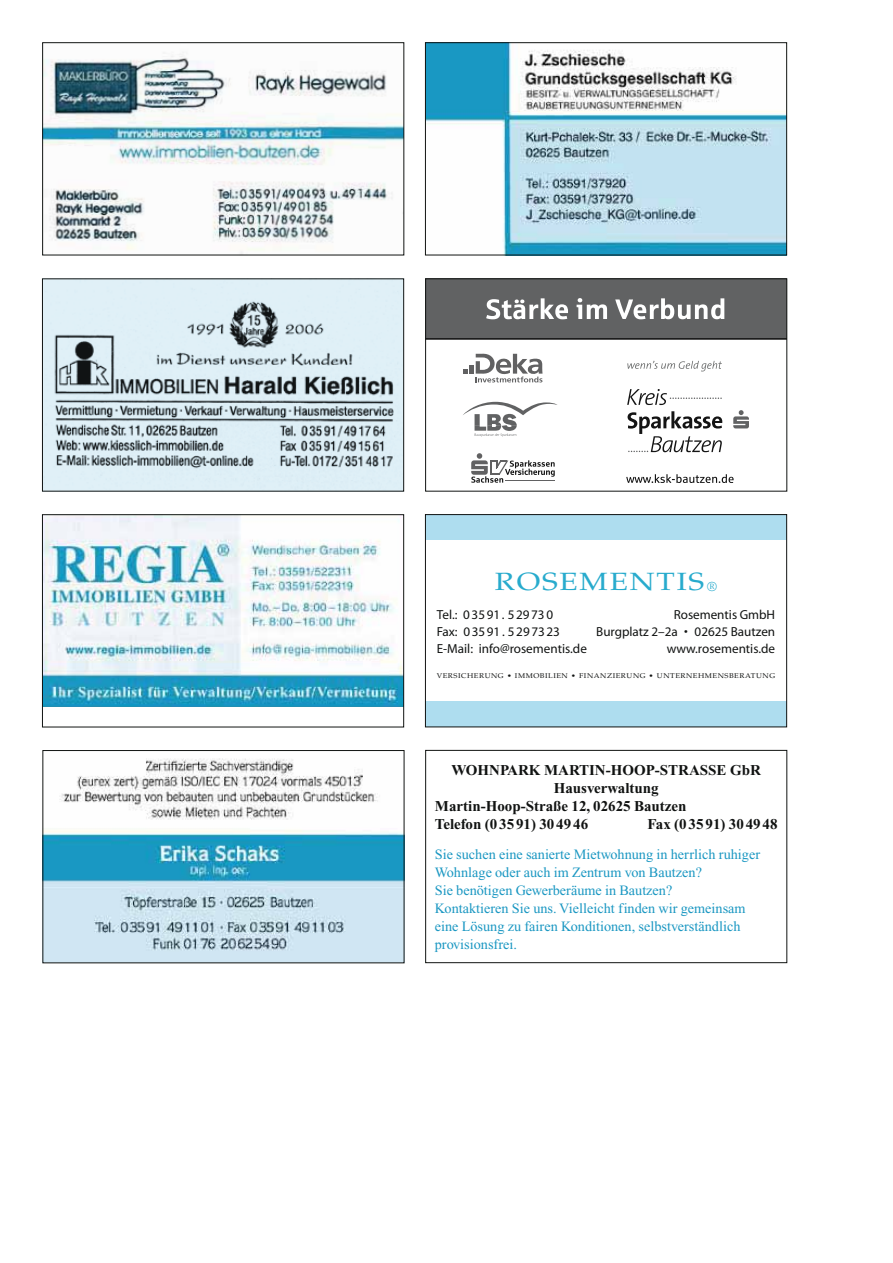
<style>
.page{position:relative;width:893px;height:1263px;background:#fff}
.page>*{position:absolute;margin:0;border:0;box-sizing:border-box;transform-origin:0 0}
.t1{font:24.9px "Palatino SC";letter-spacing:.06em;color:#28abcd;scale:1.2 1}
.t2{font:700 15px "Times New Roman";color:#111312}
.t3{font:14.25px/18px "Times New Roman";color:#1a97c2}
.t4{font:13.2px "Myriad";color:#111312}
.t5{font:6.9px "Palatino";letter-spacing:.07em;color:#111312;scale:1.1 1}
.s1{font-size:13.2px}
</style>
<div class="page">
<img style="left:44px;top:52px;width:358px;height:201px">
<img style="left:44px;top:281px;width:358px;height:208px">
<div style="left:42px;top:279px;width:362px;height:212px;border:1px solid #111412"></div>
<svg style="left:733px;top:410px;width:16px;height:18px"></svg>
<svg style="left:627px;top:411px;width:95px;height:41px"></svg>
<svg style="left:627px;top:389px;width:95px;height:16px"></svg>
<svg style="left:627px;top:361px;width:95px;height:10px"></svg>
<svg style="left:626px;top:474px;width:107px;height:9px"></svg>
<svg style="left:427px;top:281px;width:358px;height:59px;background:#6d6e6f"></svg>
<svg style="left:476px;top:353px;width:67px;height:30px"></svg>
<div style="left:469px;top:365px;width:5px;height:9px;background:#616162"></div>
<svg style="left:463px;top:369px;width:4px;height:5px"></svg>
<svg style="left:463px;top:402px;width:94px;height:35px"></svg>
<svg style="left:471px;top:453px;width:84px;height:30px"></svg>
<div style="left:425px;top:279px;width:362px;height:212px;border:1px solid #111412"></div>
<img style="left:427px;top:45px;width:358px;height:208px">
<div style="left:425px;top:43px;width:362px;height:212px;border:1px solid #111412"></div>
<div style="left:425px;top:750px;width:362px;height:213px;border:1px solid #111412"></div>
<img style="left:44px;top:517px;width:358px;height:190px">
<div style="left:42px;top:515px;width:362px;height:212px;border:1px solid #111412"></div>
<img style="left:45px;top:758px;width:357px;height:203px">
<div style="left:43px;top:750px;width:361px;height:213px;border:1px solid #111412"></div>
<div style="left:425px;top:515px;width:361px;height:25px;background:#aeddef"></div>
<div style="left:425px;top:702px;width:361px;height:25px;background:#aeddef"></div>
<div style="left:425px;top:514px;width:362px;height:213px;border:1px solid #111312"></div>
<h1 class="t1" style="left:495px;top:572px;width:187px">ROSEMENTIS <span class="s1">®</span></h1>
<p class="t4" style="left:437px;top:609px;width:118px">Tel.: 0 35 91 . 5 29 73 0</p>
<p class="t4" style="left:674px;top:609px;width:103px">Rosementis GmbH</p>
<p class="t4" style="left:437px;top:627px;width:125px">Fax: 0 35 91 . 5 29 73 23</p>
<p class="t4" style="left:596px;top:627px;width:180px">Burgplatz 2–2a • 02625 Bautzen</p>
<p class="t4" style="left:437px;top:644px;width:152px">E-Mail: info@rosementis.de</p>
<p class="t4" style="left:667px;top:644px;width:110px">www.rosementis.de</p>
<p class="t5" style="left:437px;top:673px;width:309px">VERSICHERUNG • IMMOBILIEN • FINANZIERUNG • UNTERNEHMENSBERATUNG</p>
<p class="t2" style="left:452px;top:765px;width:311px">WOHNPARK MARTIN-HOOP-STRASSE GbR</p>
<p class="t2" style="left:554px;top:783px;width:107px">Hausverwaltung</p>
<p class="t2" style="left:435px;top:801px;width:253px">Martin-Hoop-Straße 12, 02625 Bautzen</p>
<p class="t2" style="left:435px;top:819px;width:155px">Telefon (0 35 91) 30 49 46</p>
<p class="t2" style="left:647px;top:819px;width:132px">Fax (0 35 91) 30 49 48</p>
<p class="t3" style="left:435px;top:847px;width:327px">Sie suchen eine sanierte Mietwohnung in herrlich ruhiger Wohnlage oder auch im Zentrum von Bautzen?<br>Sie benötigen Gewerberäume in Bautzen?<br>Kontaktieren Sie uns. Vielleicht finden wir gemeinsam eine Lösung zu fairen Konditionen, selbstverständlich provisionsfrei.</p>
</div>
